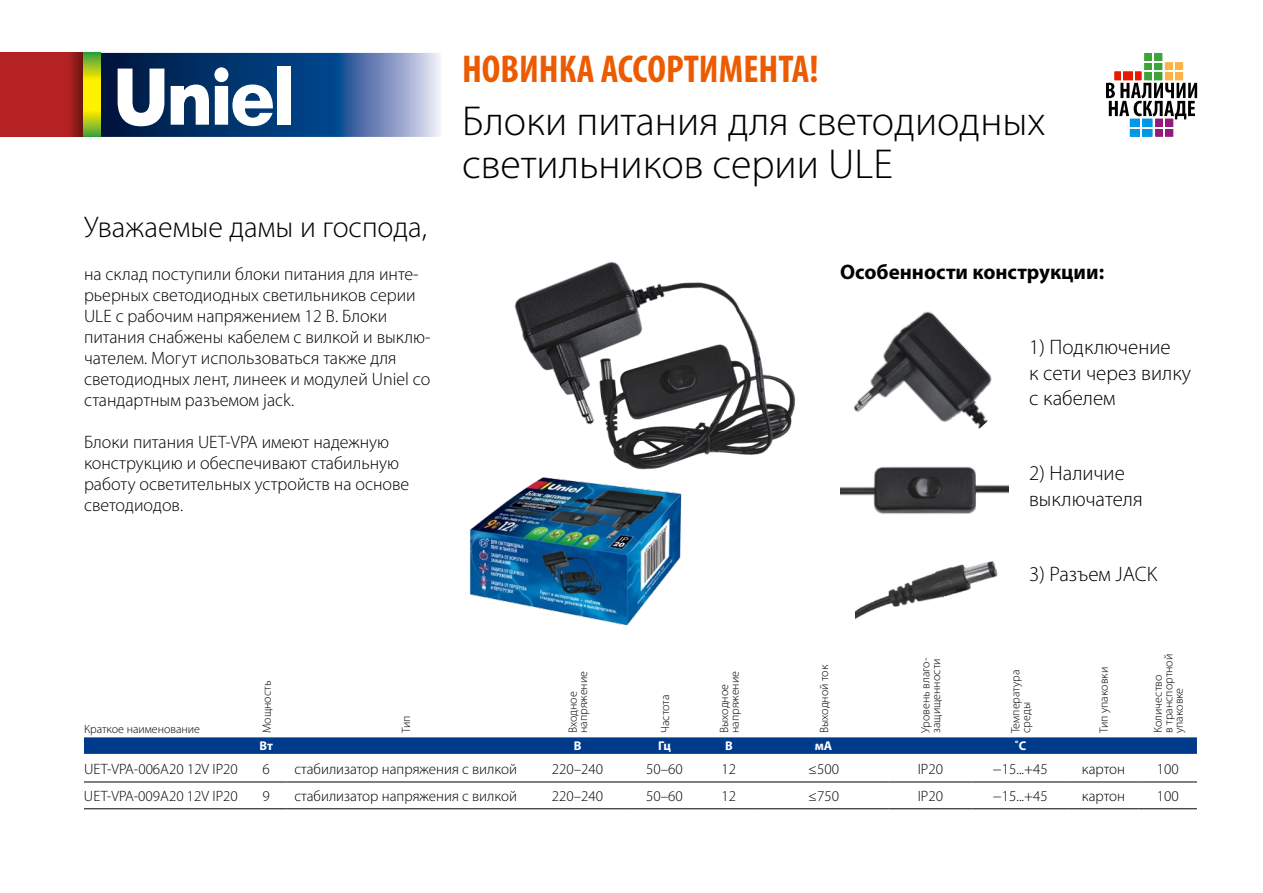
<style>
.page{position:relative;width:1263px;height:893px;background:#fff}
.page>*{position:absolute;margin:0;border:0;box-sizing:border-box;transform-origin:0 0}
.t1{font:300 42px/43.5px "Myriad Pro";color:#000}
.t2{font:700 condensed 39px "Myriad Pro";color:#ed5b00}
.t3{font:300 30px "Myriad Pro";color:#000}
.t4{font:300 21px/25.2px "Myriad Pro";color:#000}
.t5{font:700 21px "Myriad Pro";color:#000}
.t6{font:300 18px/21px "Myriad Pro";color:#000}
.t7{font:300 15px "Myriad Pro";color:#000}
.t8{font:700 12.75px "Myriad Pro";color:#fff}
.t9{font:300 12px/10.5px "Myriad Pro";color:#000}
</style>
<div class="page">
<svg style="left:101px;top:53px;width:339px;height:84px;background:#3c6194"></svg>
<svg style="left:118px;top:69px;width:46px;height:57px"></svg>
<svg style="left:171px;top:67px;width:102px;height:59px"></svg>
<div style="left:277px;top:66px;width:13px;height:59px;background:#fff"></div>
<svg style="left:0;top:53px;width:84px;height:84px;background:#ae2221"></svg>
<svg style="left:84px;top:53px;width:17px;height:84px"></svg>
<div style="left:1144px;top:53px;width:18px;height:27px;background:#3ca439"></div>
<hr style="left:1152px;top:53px;width:2px;height:27px;background:#fff">
<svg style="left:1106px;top:61px;width:91px;height:76px"></svg>
<img style="left:514px;top:261px;width:282px;height:209px">
<img style="left:840px;top:484px;width:168px;height:30px">
<svg style="left:84px;top:737px;width:1113px;height:17px;background:#07408e"></svg>
<hr style="left:84px;top:782px;width:162px;height:1px;background:#000">
<hr style="left:246px;top:782px;width:40px;height:1px;background:#000">
<hr style="left:286px;top:782px;width:239px;height:1px;background:#000">
<hr style="left:525px;top:782px;width:105px;height:1px;background:#000">
<hr style="left:630px;top:782px;width:69px;height:1px;background:#000">
<hr style="left:699px;top:782px;width:60px;height:1px;background:#000">
<hr style="left:759px;top:782px;width:129px;height:1px;background:#000">
<hr style="left:888px;top:782px;width:84px;height:1px;background:#000">
<hr style="left:972px;top:782px;width:96px;height:1px;background:#000">
<hr style="left:1068px;top:782px;width:71px;height:1px;background:#000">
<hr style="left:1139px;top:782px;width:58px;height:1px;background:#000">
<hr style="left:84px;top:808px;width:162px;height:1px;background:#000">
<hr style="left:246px;top:808px;width:40px;height:1px;background:#000">
<hr style="left:286px;top:808px;width:239px;height:1px;background:#000">
<hr style="left:525px;top:808px;width:105px;height:1px;background:#000">
<hr style="left:630px;top:808px;width:69px;height:1px;background:#000">
<hr style="left:699px;top:808px;width:60px;height:1px;background:#000">
<hr style="left:759px;top:808px;width:129px;height:1px;background:#000">
<hr style="left:888px;top:808px;width:84px;height:1px;background:#000">
<hr style="left:972px;top:808px;width:96px;height:1px;background:#000">
<hr style="left:1068px;top:808px;width:71px;height:1px;background:#000">
<hr style="left:1139px;top:808px;width:58px;height:1px;background:#000">
<img style="left:469px;top:477px;width:213px;height:149px">
<img style="left:853px;top:311px;width:139px;height:173px">
<img style="left:855px;top:560px;width:143px;height:59px">
<h3 class="t3" style="left:84px;top:210px;width:345px">Уважаемые дамы и господа,</h3>
<p class="t6" style="left:84px;top:263px;width:348px">на склад поступили блоки питания для инте&shy;рьерных светодиодных светильников серии ULE с рабочим напряжением 12 В. Блоки питания снабжены кабелем с вилкой и выклю&shy;чателем. Могут использоваться также для светодиодных лент, линеек и модулей Uniel со стандартным разъемом jack.</p>
<p class="t6" style="left:84px;top:431px;width:327px">Блоки питания UET-VPA имеют надежную конструкцию и обеспечивают стабильную работу осветительных устройств на основе светодиодов.</p>
<p class="t9" style="left:84px;top:724px;width:117px">Краткое наименование</p>
<p class="t9" style="left:262px;top:733px;width:54px;rotate:-90deg">Мощность</p>
<p class="t9" style="left:401px;top:733px;width:19px;rotate:-90deg">Тип</p>
<h2 class="t2" style="left:462px;top:45px;width:358px">НОВИНКА АССОРТИМЕНТА!</h2>
<h1 class="t1" style="left:462px;top:100px;width:585px">Блоки питания для светодиодных светильников серии ULE</h1>
<p class="t5" style="left:840px;top:258px;width:266px">Особенности конструкции:</p>
<p class="t4" style="left:1029px;top:335px;width:163px">1) Подключение<br>к сети через вилку с кабелем</p>
<p class="t4" style="left:1029px;top:461px;width:115px">2) Наличие выключателя</p>
<p class="t9" style="left:568px;top:733px;width:63px;rotate:-90deg">Входное напряжение</p>
<p class="t9" style="left:660px;top:733px;width:40px;rotate:-90deg">Частота</p>
<p class="t9" style="left:719px;top:733px;width:63px;rotate:-90deg">Выходное напряжение</p>
<p class="t9" style="left:819px;top:733px;width:70px;rotate:-90deg">Выходной ток</p>
<p class="t9" style="left:920px;top:733px;width:77px;rotate:-90deg">Уровень влаго&shy;защищенности</p>
<p class="t4" style="left:1029px;top:562px;width:130px">3) Разъем JACK</p>
<p class="t9" style="left:1010px;top:733px;width:65px;rotate:-90deg">Температура среды</p>
<p class="t9" style="left:1099px;top:733px;width:68px;rotate:-90deg">Тип упаковки</p>
<p class="t9" style="left:1153px;top:733px;width:81px;rotate:-90deg">Количество<br>в транспортной упаковке</p>
<p class="t8" style="left:259px;top:738px;width:15px">Вт</p>
<p class="t8" style="left:574px;top:738px;width:9px">В</p>
<p class="t8" style="left:658px;top:738px;width:14px">Гц</p>
<p class="t8" style="left:725px;top:738px;width:9px">В</p>
<p class="t8" style="left:815px;top:738px;width:19px">мА</p>
<p class="t8" style="left:1014px;top:738px;width:14px">˚C</p>
<p class="t7" style="left:84px;top:760px;width:155px">UET-VPA-006A20 12V IP20</p>
<p class="t7" style="left:263px;top:760px;width:9px">6</p>
<p class="t7" style="left:294px;top:760px;width:224px">стабилизатор напряжения с вилкой</p>
<p class="t7" style="left:552px;top:760px;width:53px">220–240</p>
<p class="t7" style="left:646px;top:760px;width:38px">50–60</p>
<p class="t7" style="left:722px;top:760px;width:16px">12</p>
<p class="t7" style="left:808px;top:760px;width:32px">≤500</p>
<p class="t7" style="left:918px;top:760px;width:27px">IP20</p>
<p class="t7" style="left:993px;top:760px;width:56px">−15...+45</p>
<p class="t7" style="left:1082px;top:760px;width:45px">картон</p>
<p class="t7" style="left:1157px;top:760px;width:23px">100</p>
<p class="t7" style="left:84px;top:788px;width:155px">UET-VPA-009A20 12V IP20</p>
<p class="t7" style="left:263px;top:788px;width:9px">9</p>
<p class="t7" style="left:294px;top:788px;width:224px">стабилизатор напряжения с вилкой</p>
<p class="t7" style="left:552px;top:788px;width:53px">220–240</p>
<p class="t7" style="left:646px;top:788px;width:38px">50–60</p>
<p class="t7" style="left:722px;top:788px;width:16px">12</p>
<p class="t7" style="left:808px;top:788px;width:32px">≤750</p>
<p class="t7" style="left:918px;top:788px;width:27px">IP20</p>
<p class="t7" style="left:993px;top:788px;width:56px">−15...+45</p>
<p class="t7" style="left:1082px;top:788px;width:45px">картон</p>
<p class="t7" style="left:1157px;top:788px;width:23px">100</p>
</div>
